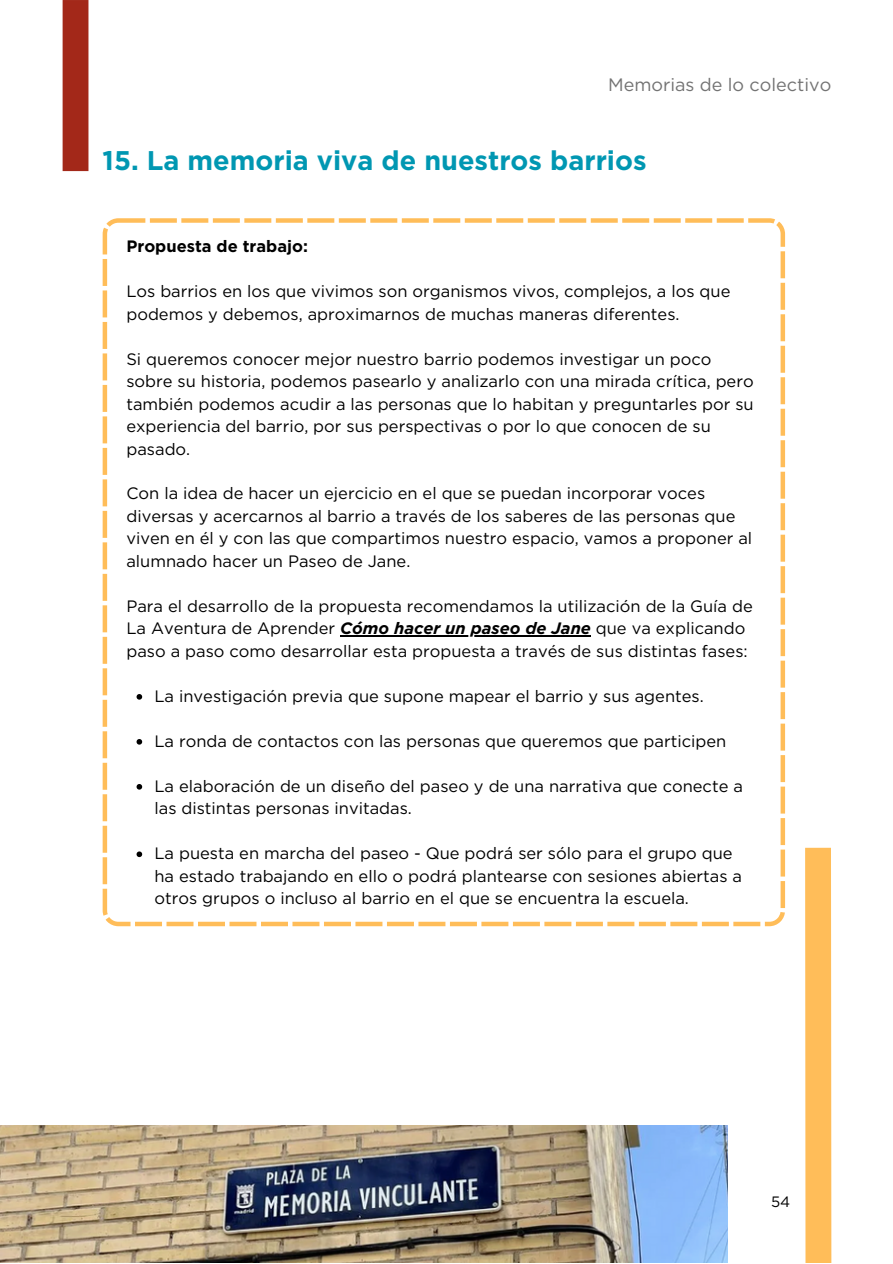
<style>
.page{position:relative;width:893px;height:1264px;background:#fff}
.page>*{position:absolute;margin:0;border:0;box-sizing:border-box;transform-origin:0 0}
.t1{font:700 27px "Gotham";color:#0097b2}
.t2{font:18px "Gotham";color:#737373}
.t3{font:16.5px/22.5px "Gotham";color:#000}
.t4{font:700 16.5px "Gotham";color:#000}
.t5{font:15px "Gotham";color:#000}
.s1{font-weight:700;font-style:italic}
</style>
<div class="page">
<div style="left:63px;top:0;width:25px;height:171px;background:#a32819"></div>
<div style="left:805px;top:847px;width:26px;height:415px;background:#ffbd59"></div>
<svg style="left:103px;top:218px;width:682px;height:708px"></svg>
<svg style="left:136px;top:694px;width:6px;height:5px"></svg>
<svg style="left:136px;top:739px;width:6px;height:5px"></svg>
<svg style="left:136px;top:784px;width:6px;height:5px"></svg>
<svg style="left:136px;top:851px;width:6px;height:6px"></svg>
<hr style="left:340px;top:635px;width:251px;height:1px;background:#000">
<img style="left:0;top:1125px;width:727px;height:137px">
<p class="t2" style="left:608px;top:74px;width:225px">Memorias de lo colectivo</p>
<p class="t1" style="left:103px;top:144px;width:545px">15. La memoria viva de nuestros barrios</p>
<p class="t4" style="left:126px;top:236px;width:183px">Propuesta de trabajo:</p>
<p class="t3" style="left:126px;top:280px;width:605px">Los barrios en los que vivimos son organismos vivos, complejos, a los que podemos y debemos, aproximarnos de muchas maneras diferentes.</p>
<p class="t3" style="left:126px;top:347px;width:628px">Si queremos conocer mejor nuestro barrio podemos investigar un poco sobre su historia, podemos pasearlo y analizarlo con una mirada crítica, pero también podemos acudir a las personas que lo habitan y preguntarles por su experiencia del barrio, por sus perspectivas o por lo que conocen de su pasado.</p>
<p class="t3" style="left:126px;top:482px;width:627px">Con la idea de hacer un ejercicio en el que se puedan incorporar voces diversas y acercarnos al barrio a través de los saberes de las personas que viven en él y con las que compartimos nuestro espacio, vamos a proponer al alumnado hacer un Paseo de Jane.</p>
<p class="t3" style="left:126px;top:594px;width:627px">Para el desarrollo de la propuesta recomendamos la utilización de la Guía de<br>La Aventura de Aprender <span class="s1">Cómo hacer un paseo de Jane</span> que va explicando paso a paso como desarrollar esta propuesta a través de sus distintas fases:</p>
<p class="t3" style="left:154px;top:684px;width:551px">La investigación previa que supone mapear el barrio y sus agentes.</p>
<p class="t3" style="left:154px;top:729px;width:573px">La ronda de contactos con las personas que queremos que participen</p>
<p class="t3" style="left:154px;top:774px;width:590px">La elaboración de un diseño del paseo y de una narrativa que conecte a las distintas personas invitadas.</p>
<p class="t3" style="left:154px;top:842px;width:589px">La puesta en marcha del paseo - Que podrá ser sólo para el grupo que ha estado trabajando en ello o podrá plantearse con sesiones abiertas a otros grupos o incluso al barrio en el que se encuentra la escuela.</p>
<p class="t5" style="left:771px;top:1192px;width:21px">54</p>
</div>
